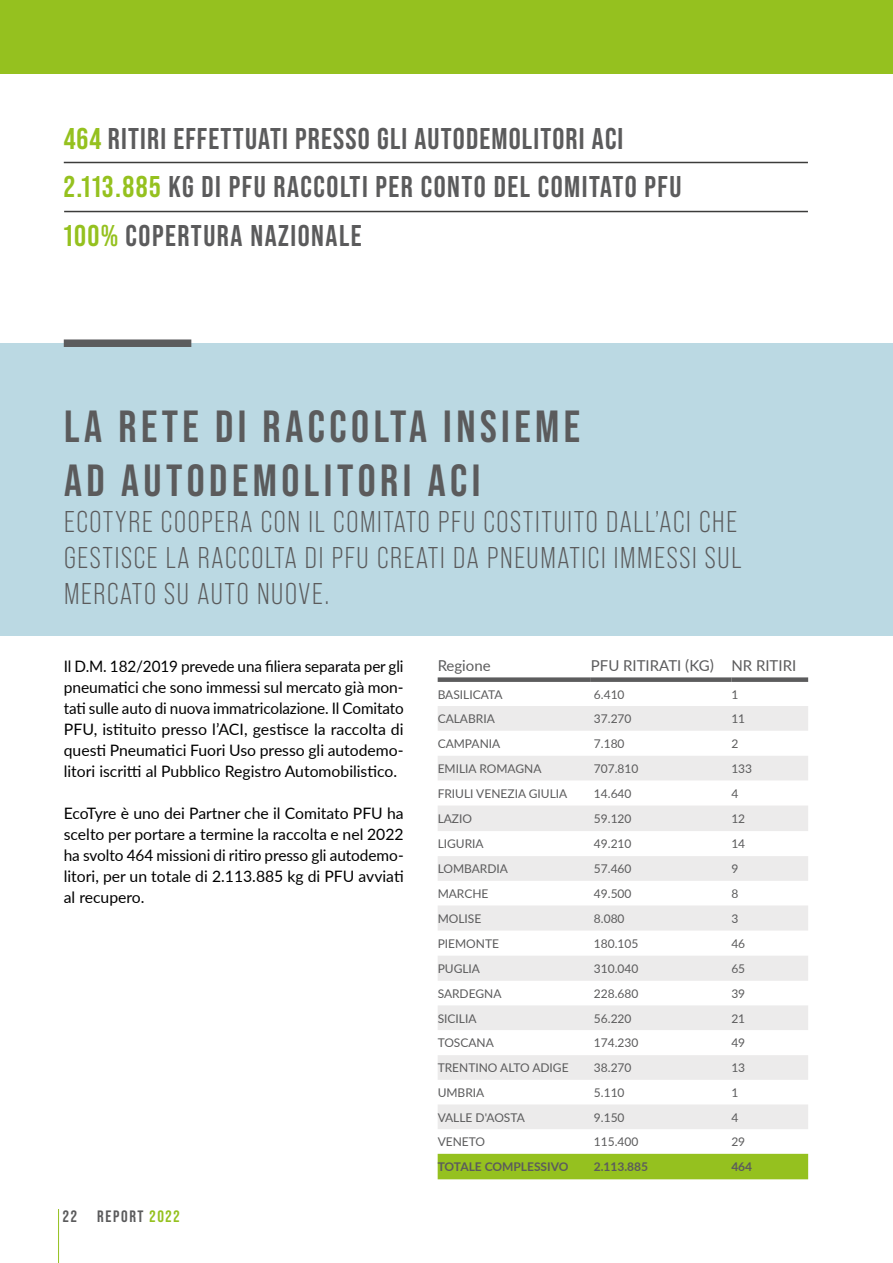
<style>
.page{position:relative;width:893px;height:1263px;background:#fff}
.page>*{position:absolute;margin:0;border:0;box-sizing:border-box;transform-origin:0 0}
.t1{font:700 45px/54px "Bebas Neue Pro";letter-spacing:.1em;color:#5b5b5c}
.t2{font:30px/36px "Bebas Neue Pro";letter-spacing:.055em;color:#5b5b5c}
.t3{font:700 30px/48.8px "Bebas Neue Pro";letter-spacing:.045em;color:#5b5b5c}
.t4{font:700 16.5px "Bebas Neue Pro";letter-spacing:.1em;color:#5b5b5c}
.t5{font:15.75px/21px "Lato";color:#000;text-align:justify}
.t6{font:15px "Lato";color:#5b5b5c}
.t7{font:12px "Lato";color:#5b5b5c}
.t8{font:700 12px "Lato";color:#5b5b5c}
.s1{color:#95c11f}
</style>
<div class="page">
<svg style="left:438px;top:706px;width:370px;height:423px;fill:#ecebeb"></svg>
<div style="left:438px;top:1154px;width:370px;height:25px;background:#95c11f"></div>
<div style="left:438px;top:677px;width:153px;height:5px;background:#5c5c5d"></div>
<div style="left:591px;top:677px;width:140px;height:5px;background:#5c5c5d"></div>
<div style="left:731px;top:677px;width:77px;height:5px;background:#5c5c5d"></div>
<div style="left:0;top:0;width:893px;height:73px;background:#95c11f"></div>
<hr style="left:58px;top:1209px;width:1px;height:54px;background:#95c11f">
<div style="left:0;top:343px;width:893px;height:293px;background:#bbd9e3"></div>
<div style="left:64px;top:339px;width:127px;height:8px;background:#5c5c5d"></div>
<hr style="left:64px;top:162px;width:744px;height:1px;background:#3c3c3b">
<hr style="left:64px;top:211px;width:744px;height:1px;background:#3c3c3b">
<h2 class="t3" style="left:64px;top:113px;width:619px"><span class="s1">464</span> RITIRI EFFETTUATI PRESSO GLI AUTODEMOLITORI ACI<br><span class="s1">2.113.885</span> KG DI PFU RACCOLTI PER CONTO DEL COMITATO PFU<br><span class="s1">100%</span> COPERTURA NAZIONALE</h2>
<h1 class="t1" style="left:64px;top:399px;width:517px">LA RETE DI RACCOLTA INSIEME<br>AD AUTODEMOLITORI ACI</h1>
<h2 class="t2" style="left:64px;top:503px;width:679px">ECOTYRE COOPERA CON IL COMITATO PFU COSTITUITO DALL’ACI CHE<br>GESTISCE LA RACCOLTA DI PFU CREATI DA PNEUMATICI IMMESSI SUL<br>MERCATO SU AUTO NUOVE.</h2>
<p class="t5" style="left:64px;top:655px;width:341px">Il D.M. 182/2019 prevede una filiera separata per gli pneumatici che sono immessi sul mercato già mon&shy;tati sulle auto di nuova immatricolazione. Il Comitato PFU, istituito presso l’ACI, gestisce la raccolta di questi Pneumatici Fuori Uso presso gli autodemo&shy;litori iscritti al Pubblico Registro Automobilistico.</p>
<p class="t5" style="left:64px;top:802px;width:341px">EcoTyre è uno dei Partner che il Comitato PFU ha scelto per portare a termine la raccolta e nel 2022 ha svolto 464 missioni di ritiro presso gli autodemo&shy;litori, per un totale di 2.113.885 kg di PFU avviati al recupero.</p>
<p class="t4" style="left:63px;top:1206px;width:15px">22</p>
<p class="t4" style="left:97px;top:1206px;width:84px">REPORT <span class="s1">2022</span></p>
<p class="t6" style="left:438px;top:654px;width:55px">Regione</p>
<p class="t6" style="left:591px;top:654px;width:207px">PFU RITIRATI (KG) NR RITIRI</p>
<p class="t7" style="left:438px;top:686px;width:66px">BASILICATA</p>
<p class="t7" style="left:594px;top:686px;width:32px">6.410</p>
<p class="t7" style="left:731px;top:686px;width:8px">1</p>
<p class="t7" style="left:438px;top:710px;width:59px">CALABRIA</p>
<p class="t7" style="left:594px;top:710px;width:39px">37.270</p>
<p class="t7" style="left:731px;top:710px;width:15px">11</p>
<p class="t7" style="left:438px;top:735px;width:64px">CAMPANIA</p>
<p class="t7" style="left:594px;top:735px;width:32px">7.180</p>
<p class="t7" style="left:731px;top:735px;width:8px">2</p>
<p class="t7" style="left:438px;top:760px;width:105px">EMILIA ROMAGNA</p>
<p class="t7" style="left:594px;top:760px;width:46px">707.810</p>
<p class="t7" style="left:731px;top:760px;width:22px">133</p>
<p class="t7" style="left:438px;top:785px;width:131px">FRIULI VENEZIA GIULIA</p>
<p class="t7" style="left:594px;top:785px;width:39px">14.640</p>
<p class="t7" style="left:731px;top:785px;width:8px">4</p>
<p class="t7" style="left:438px;top:810px;width:36px">LAZIO</p>
<p class="t7" style="left:594px;top:810px;width:39px">59.120</p>
<p class="t7" style="left:731px;top:810px;width:15px">12</p>
<p class="t7" style="left:438px;top:835px;width:48px">LIGURIA</p>
<p class="t7" style="left:594px;top:835px;width:39px">49.210</p>
<p class="t7" style="left:731px;top:835px;width:15px">14</p>
<p class="t7" style="left:438px;top:860px;width:72px">LOMBARDIA</p>
<p class="t7" style="left:594px;top:860px;width:39px">57.460</p>
<p class="t7" style="left:731px;top:860px;width:8px">9</p>
<p class="t7" style="left:438px;top:885px;width:52px">MARCHE</p>
<p class="t7" style="left:594px;top:885px;width:39px">49.500</p>
<p class="t7" style="left:731px;top:885px;width:8px">8</p>
<p class="t7" style="left:438px;top:910px;width:45px">MOLISE</p>
<p class="t7" style="left:594px;top:910px;width:32px">8.080</p>
<p class="t7" style="left:731px;top:910px;width:8px">3</p>
<p class="t7" style="left:438px;top:935px;width:63px">PIEMONTE</p>
<p class="t7" style="left:594px;top:935px;width:46px">180.105</p>
<p class="t7" style="left:731px;top:935px;width:15px">46</p>
<p class="t7" style="left:438px;top:960px;width:44px">PUGLIA</p>
<p class="t7" style="left:594px;top:960px;width:46px">310.040</p>
<p class="t7" style="left:731px;top:960px;width:15px">65</p>
<p class="t7" style="left:438px;top:985px;width:65px">SARDEGNA</p>
<p class="t7" style="left:594px;top:985px;width:46px">228.680</p>
<p class="t7" style="left:731px;top:985px;width:15px">39</p>
<p class="t7" style="left:438px;top:1010px;width:40px">SICILIA</p>
<p class="t7" style="left:594px;top:1010px;width:39px">56.220</p>
<p class="t7" style="left:731px;top:1010px;width:15px">21</p>
<p class="t7" style="left:438px;top:1034px;width:58px">TOSCANA</p>
<p class="t7" style="left:594px;top:1034px;width:46px">174.230</p>
<p class="t7" style="left:731px;top:1034px;width:15px">49</p>
<p class="t7" style="left:438px;top:1059px;width:133px">TRENTINO ALTO ADIGE</p>
<p class="t7" style="left:594px;top:1059px;width:39px">38.270</p>
<p class="t7" style="left:731px;top:1059px;width:15px">13</p>
<p class="t7" style="left:438px;top:1084px;width:48px">UMBRIA</p>
<p class="t7" style="left:594px;top:1084px;width:32px">5.110</p>
<p class="t7" style="left:731px;top:1084px;width:8px">1</p>
<p class="t7" style="left:438px;top:1109px;width:89px">VALLE D'AOSTA</p>
<p class="t7" style="left:594px;top:1109px;width:32px">9.150</p>
<p class="t7" style="left:731px;top:1109px;width:8px">4</p>
<p class="t7" style="left:438px;top:1133px;width:49px">VENETO</p>
<p class="t7" style="left:594px;top:1133px;width:46px">115.400</p>
<p class="t7" style="left:731px;top:1133px;width:15px">29</p>
<p class="t8" style="left:438px;top:1158px;width:132px">TOTALE COMPLESSIVO</p>
<p class="t8" style="left:594px;top:1158px;width:56px">2.113.885</p>
<p class="t8" style="left:731px;top:1158px;width:22px">464</p>
</div>
